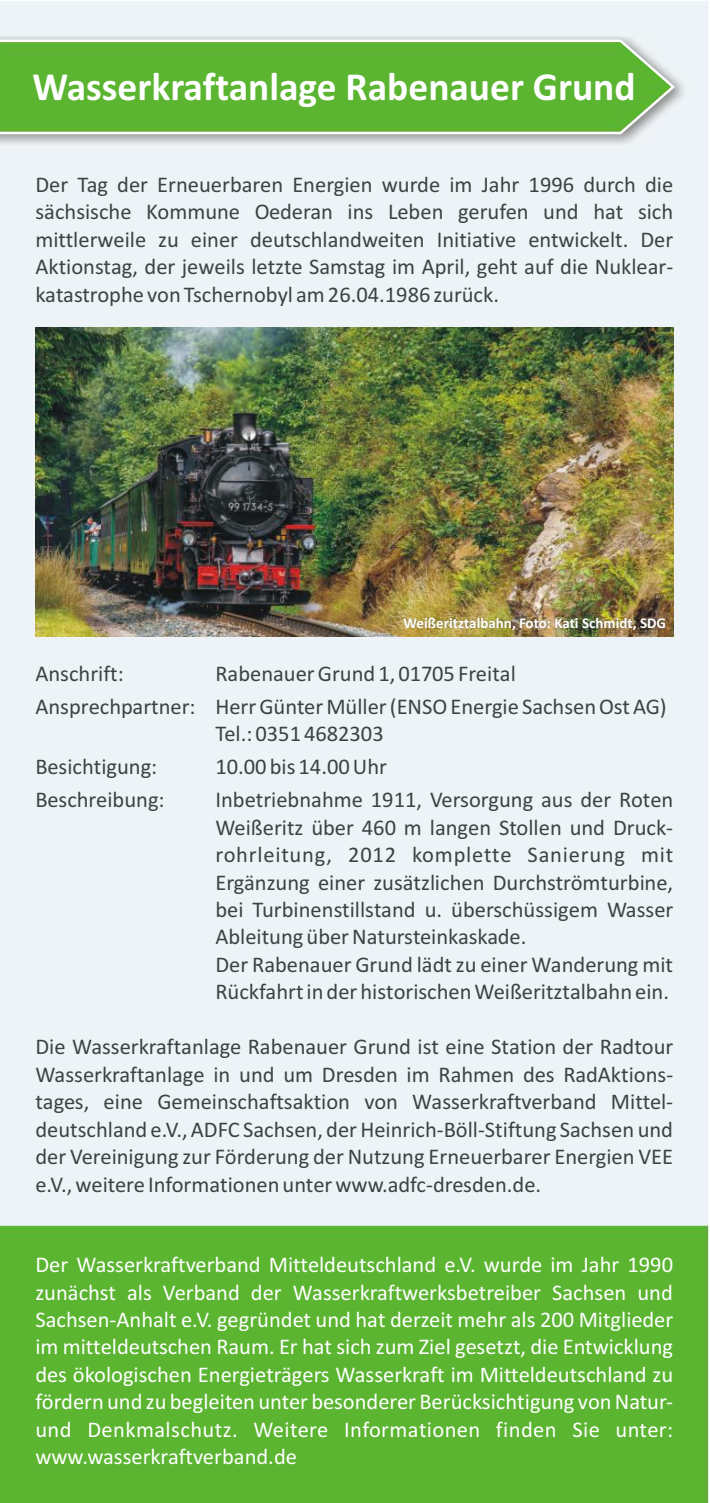
<style>
.page{position:relative;width:710px;height:1503px;background:#fff}
.page>*{position:absolute;margin:0;border:0;box-sizing:border-box;transform-origin:0 0}
.t1{font:700 40px "Calibri";color:#fff}
.t2{font:22.5px/27.5px "Calibri";color:#3d4242;text-align:justify}
.t3{font:22.5px/27.5px "Calibri";color:#fff;text-align:justify}
.t4{font:700 15px "Calibri";color:#fff}
</style>
<div class="page">
<div style="left:0;top:1px;width:709px;height:1224px;background:#eef3f7"></div>
<div style="left:0;top:1225px;width:709px;height:277px;background:#5bb531"></div>
<img style="left:0;top:36px;width:688px;height:109px">
<svg style="left:0;top:38px;width:677px;height:97px;background:#6bba47"></svg>
<img style="left:35px;top:328px;width:639px;height:308px">
<img style="left:403px;top:617px;width:263px;height:15px">
<h1 class="t1" style="left:33px;top:70px;width:605px">Wasserkraftanlage Rabenauer Grund</h1>
<p class="t2" style="left:35px;top:172px;width:639px">Der Tag der Erneuerbaren Energien wurde im Jahr 1996 durch die sächsische Kommune Oederan ins Leben gerufen und hat sich mittlerweile zu einer deutschlandweiten Initiative entwickelt. Der Aktionstag, der jeweils letzte Samstag im April, geht auf die Nuklear&shy;katastrophe von Tschernobyl am 26.04.1986 zurück.</p>
<p class="t4" style="left:404px;top:616px;width:264px">Weißeritztalbahn, Foto: Kati Schmidt, SDG</p>
<p class="t2" style="left:35px;top:661px;width:90px">Anschrift:</p>
<p class="t2" style="left:35px;top:658px;width:633px;line-height:33px;text-indent:180px">Rabenauer Grund 1, 01705 Freital<br>Ansprechpartner: Herr Günter Müller (ENSO Energie Sachsen Ost AG)</p>
<p class="t2" style="left:215px;top:722px;width:170px">Tel.: 0351 4682303</p>
<p class="t2" style="left:35px;top:755px;width:123px">Besichtigung:</p>
<p class="t2" style="left:215px;top:755px;width:173px">10.00 bis 14.00 Uhr</p>
<p class="t2" style="left:35px;top:787px;width:131px">Beschreibung:</p>
<p class="t2" style="left:215px;top:787px;width:460px;text-align:left">Inbetriebnahme 1911, Versorgung aus der Roten Weißeritz über 460 m langen Stollen und Druck&shy;rohrleitung, 2012 komplette Sanierung mit Ergänzung einer zusätzlichen Durchströmturbine, bei Turbinenstillstand u. überschüssigem Wasser Ableitung über Natursteinkaskade.<br>Der Rabenauer Grund lädt zu einer Wanderung mit Rückfahrt in der historischen Weißeritztalbahn ein.</p>
<p class="t2" style="left:35px;top:1035px;width:639px">Die Wasserkraftanlage Rabenauer Grund ist eine Station der Radtour Wasserkraftanlage in und um Dresden im Rahmen des RadAktions&shy;tages, eine Gemeinschaftsaktion von Wasserkraftverband Mittel&shy;deutschland e.V., ADFC Sachsen, der Heinrich-Böll-Stiftung Sachsen und der Vereinigung zur Förderung der Nutzung Erneuerbarer Energien VEE e.V., weitere Informationen unter www.adfc-dresden.de.</p>
<p class="t3" style="left:35px;top:1252px;width:639px">Der Wasserkraftverband Mitteldeutschland e.V. wurde im Jahr 1990 zunächst als Verband der Wasserkraftwerksbetreiber Sachsen und Sachsen-Anhalt e.V. gegründet und hat derzeit mehr als 200 Mitglieder im mitteldeutschen Raum. Er hat sich zum Ziel gesetzt, die Entwicklung des ökologischen Energieträgers Wasserkraft im Mitteldeutschland zu fördern und zu begleiten unter besonderer Berücksichtigung von Natur&shy;und Denkmalschutz. Weitere Informationen finden Sie unter: www.wasserkraftverband.de</p>
</div>
